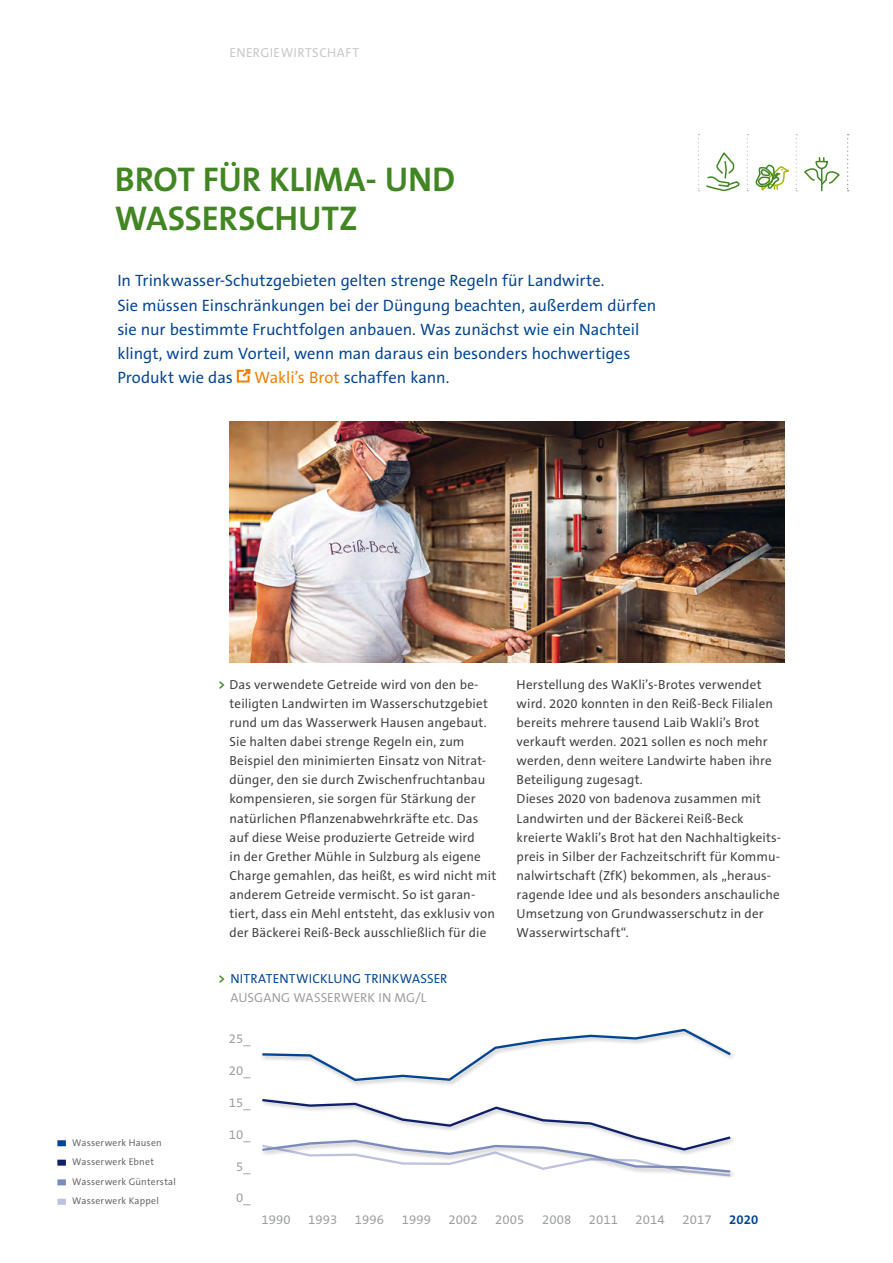
<style>
.page{position:relative;width:893px;height:1263px;background:#fff}
.page>*{position:absolute;margin:0;border:0;box-sizing:border-box;transform-origin:0 0}
.t1{font:700 34.5px/38.2px "Thesans Badenova";letter-spacing:-.005em;color:#418622}
.t2{font:16.5px/24px "Thesans Badenova";color:#004494}
.t3{font:13.2px/19.2px "Thesans Badenova";letter-spacing:.01em;color:#3e3d40}
.t4{font:13.2px "Thesans Badenova";letter-spacing:.01em;color:#9c9e9f}
.t5{font:13.2px "Thesans Badenova";letter-spacing:.01em;color:#004494}
.t6{font:13.2px "Thesans Badenova";letter-spacing:.03em;color:#c6c7c8}
.t7{font:700 13.2px "Thesans Badenova";color:#004494}
.t8{font:9.75px/19.2px "Thesans Badenova";letter-spacing:.02em;color:#646567}
.s1{color:#ee7f00}
.s2{font-weight:700;color:#418622}
</style>
<div class="page">
<svg style="left:236px;top:369px;width:15px;height:14px"></svg>
<div style="left:261px;top:1027px;width:476px;height:60px;background:#000;opacity:.3"></div>
<svg style="left:261px;top:1027px;width:472px;height:55px"></svg>
<svg style="left:262px;top:1099px;width:471px;height:78px"></svg>
<div style="left:57px;top:1140px;width:9px;height:6px;background:#004494"></div>
<div style="left:57px;top:1179px;width:9px;height:6px;background:#7a8abc"></div>
<div style="left:57px;top:1160px;width:9px;height:6px;background:#101f69"></div>
<div style="left:57px;top:1199px;width:9px;height:6px;background:#bdc2de"></div>
<img style="left:230px;top:421px;width:554px;height:241px">
<svg style="left:755px;top:164px;width:35px;height:27px"></svg>
<svg style="left:706px;top:153px;width:34px;height:39px"></svg>
<svg style="left:698px;top:134px;width:1px;height:57px"></svg>
<svg style="left:747px;top:134px;width:1px;height:57px"></svg>
<svg style="left:796px;top:134px;width:1px;height:57px"></svg>
<svg style="left:847px;top:134px;width:2px;height:57px"></svg>
<svg style="left:804px;top:158px;width:36px;height:33px"></svg>
<p class="t6" style="left:230px;top:46px;width:131px">ENERGIEWIRTSCHAFT</p>
<p class="t1" style="left:115px;top:162px;width:342px">BROT FÜR KLIMA- UND<br>WASSERSCHUTZ</p>
<p class="t2" style="left:117px;top:270px;width:540px">In Trinkwasser-Schutzgebieten gelten strenge Regeln für Landwirte.<br>Sie müssen Einschränkungen bei der Düngung beachten, außerdem dürfen sie nur bestimmte Fruchtfolgen anbauen. Was zunächst wie ein Nachteil klingt, wird zum Vorteil, wenn man daraus ein besonders hochwertiges Produkt wie das</p>
<p class="t2" style="left:254px;top:366px;width:197px"><span class="s1">Wakli’s Brot</span> schaffen kann.</p>
<p class="t3" style="left:230px;top:675px;width:268px;text-indent:-11px"><span class="s2">&gt;</span> Das verwendete Getreide wird von den be&shy;teiligten Landwirten im Wasserschutzgebiet rund um das Wasserwerk Hausen angebaut.<br>Sie halten dabei strenge Regeln ein, zum Beispiel den minimierten Einsatz von Nitrat&shy;dünger, den sie durch Zwischenfruchtanbau kompensieren, sie sorgen für Stärkung der natürlichen Pflanzenabwehrkräfte etc. Das auf diese Weise produzierte Getreide wird<br>in der Grether Mühle in Sulzburg als eigene Charge gemahlen, das heißt, es wird nicht mit anderem Getreide vermischt. So ist garan&shy;tiert, dass ein Mehl entsteht, das exklusiv von der Bäckerei Reiß-Beck ausschließlich für die</p>
<p class="t3" style="left:517px;top:675px;width:258px">Herstellung des WaKli’s-Brotes verwendet wird. 2020 konnten in den Reiß-Beck Filialen bereits mehrere tausend Laib Wakli’s Brot verkauft werden. 2021 sollen es noch mehr werden, denn weitere Landwirte haben ihre Beteiligung zugesagt.</p>
<p class="t3" style="left:517px;top:790px;width:266px">Dieses 2020 von badenova zusammen mit Landwirten und der Bäckerei Reiß-Beck kreierte Wakli’s Brot hat den Nachhaltigkeits&shy;preis in Silber der Fachzeitschrift für Kommu&shy;nalwirtschaft (ZfK) bekommen, als „heraus&shy;ragende Idee und als besonders anschauliche Umsetzung von Grundwasserschutz in der Wasserwirtschaft“.</p>
<p class="t8" style="left:72px;top:1133px;width:91px">Wasserwerk Hausen</p>
<p class="t8" style="left:72px;top:1153px;width:83px">Wasserwerk Ebnet</p>
<p class="t8" style="left:72px;top:1173px;width:105px">Wasserwerk Günterstal<br>Wasserwerk Kappel</p>
<p class="t5" style="left:218px;top:972px;width:231px"><span class="s2">&gt;</span> NITRATENTWICKLUNG TRINKWASSER</p>
<p class="t4" style="left:230px;top:991px;width:198px">AUSGANG WASSERWERK IN MG/L</p>
<p class="t4" style="left:229px;top:1032px;width:23px">25_</p>
<p class="t4" style="left:229px;top:1063px;width:23px">20_</p>
<p class="t4" style="left:229px;top:1095px;width:23px">15_</p>
<p class="t4" style="left:229px;top:1127px;width:23px">10_</p>
<p class="t4" style="left:236px;top:1159px;width:16px">5_</p>
<p class="t4" style="left:236px;top:1191px;width:16px">0_</p>
<p class="t4" style="left:261px;top:1212px;width:31px">1990</p>
<p class="t4" style="left:308px;top:1212px;width:31px">1993</p>
<p class="t4" style="left:355px;top:1212px;width:31px">1996</p>
<p class="t4" style="left:402px;top:1212px;width:31px">1999</p>
<p class="t4" style="left:448px;top:1212px;width:31px">2002</p>
<p class="t4" style="left:495px;top:1212px;width:31px">2005</p>
<p class="t4" style="left:542px;top:1212px;width:31px">2008</p>
<p class="t4" style="left:589px;top:1212px;width:31px">2011</p>
<p class="t4" style="left:636px;top:1212px;width:31px">2014</p>
<p class="t4" style="left:682px;top:1212px;width:31px">2017</p>
<p class="t7" style="left:729px;top:1212px;width:31px">2020</p>
</div>
